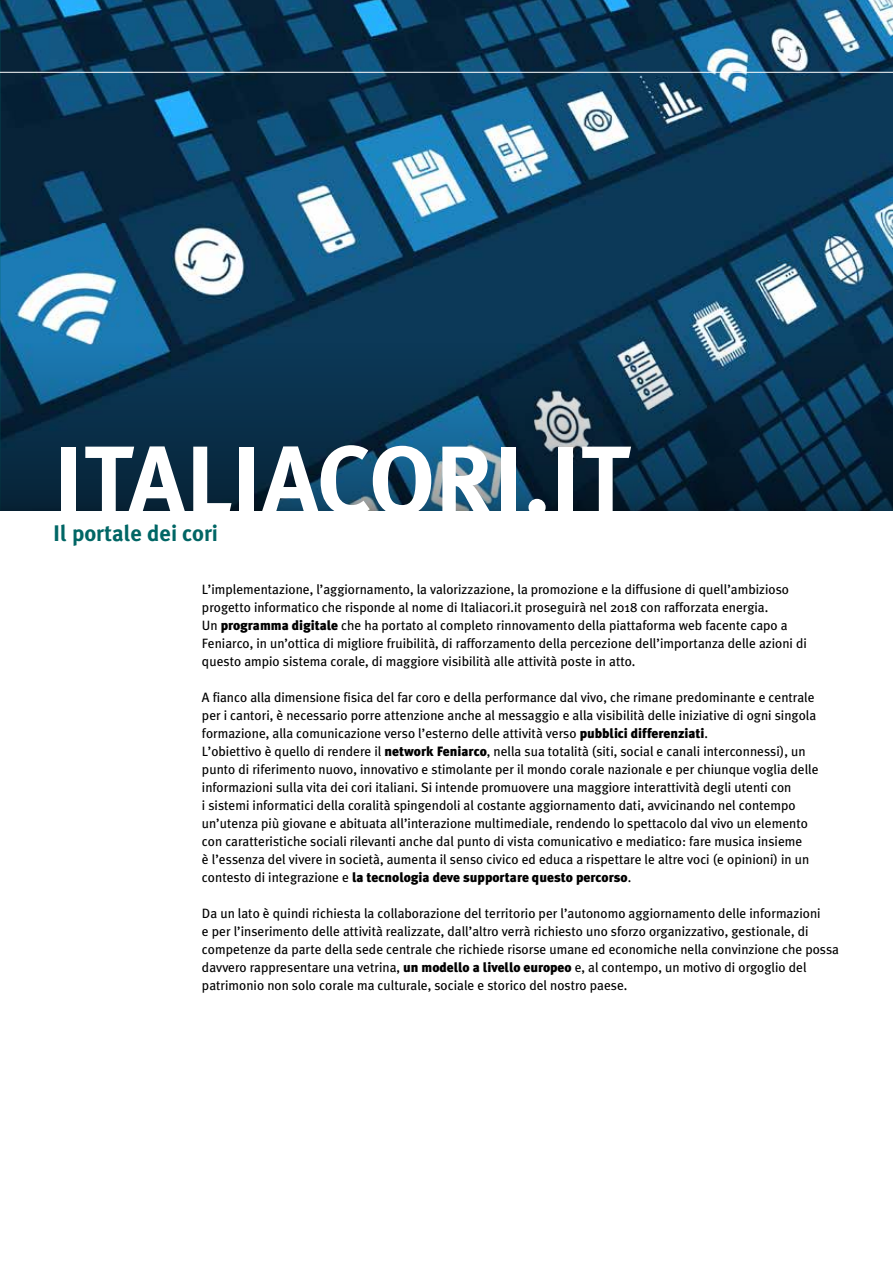
<style>
.page{position:relative;width:893px;height:1263px;background:#fff}
.page>*{position:absolute;margin:0;border:0;box-sizing:border-box;transform-origin:0 0}
.t1{font:700 97.5px "Meta Plus";color:#fff}
.t2{font:700 22.5px "Meta Plus";color:#006665}
.t3{font:13.5px/18px "Meta Plus";color:#000}
.s1{font-weight:900}
</style>
<div class="page">
<img style="left:1px;top:0;width:892px;height:510px">
<img style="left:0;top:0;width:1px;height:510px">
<svg style="left:1px;top:343px;width:891px;height:167px;background:#103852"></svg>
<hr style="left:0;top:72px;width:893px;height:1px;background:#fff">
<h1 class="t1" style="left:53px;top:424px;width:579px">ITALIACORI.IT</h1>
<h2 class="t2" style="left:53px;top:521px;width:166px">Il portale dei cori</h2>
<p class="t3" style="left:202px;top:580px;width:606px">L’implementazione, l’aggiornamento, la valorizzazione, la promozione e la diffusione di quell’ambizioso progetto informatico che risponde al nome di Italiacori.it proseguirà nel 2018 con rafforzata energia.<br>Un <span class="s1">programma digitale</span> che ha portato al completo rinnovamento della piattaforma web facente capo a Feniarco, in un’ottica di migliore fruibilità, di rafforzamento della percezione dell’importanza delle azioni di questo ampio sistema corale, di maggiore visibilità alle attività poste in atto.</p>
<p class="t3" style="left:202px;top:688px;width:618px">A fianco alla dimensione fisica del far coro e della performance dal vivo, che rimane predominante e centrale per i cantori, è necessario porre attenzione anche al messaggio e alla visibilità delle iniziative di ogni singola formazione, alla comunicazione verso l’esterno delle attività verso <span class="s1">pubblici differenziati</span>.<br>L’obiettivo è quello di rendere il <span class="s1">network Feniarco</span>, nella sua totalità (siti, social e canali interconnessi), un punto di riferimento nuovo, innovativo e stimolante per il mondo corale nazionale e per chiunque voglia delle informazioni sulla vita dei cori italiani. Si intende promuovere una maggiore interattività degli utenti con<br>i sistemi informatici della coralità spingendoli al costante aggiornamento dati, avvicinando nel contempo un’utenza più giovane e abituata all’interazione multimediale, rendendo lo spettacolo dal vivo un elemento con caratteristiche sociali rilevanti anche dal punto di vista comunicativo e mediatico: fare musica insieme<br>è l’essenza del vivere in società, aumenta il senso civico ed educa a rispettare le altre voci (e opinioni) in un contesto di integrazione e <span class="s1">la tecnologia deve supportare questo percorso</span>.</p>
<p class="t3" style="left:202px;top:904px;width:639px">Da un lato è quindi richiesta la collaborazione del territorio per l’autonomo aggiornamento delle informazioni<br>e per l’inserimento delle attività realizzate, dall’altro verrà richiesto uno sforzo organizzativo, gestionale, di competenze da parte della sede centrale che richiede risorse umane ed economiche nella convinzione che possa davvero rappresentare una vetrina, <span class="s1">un modello a livello europeo</span> e, al contempo, un motivo di orgoglio del patrimonio non solo corale ma culturale, sociale e storico del nostro paese.</p>
</div>
